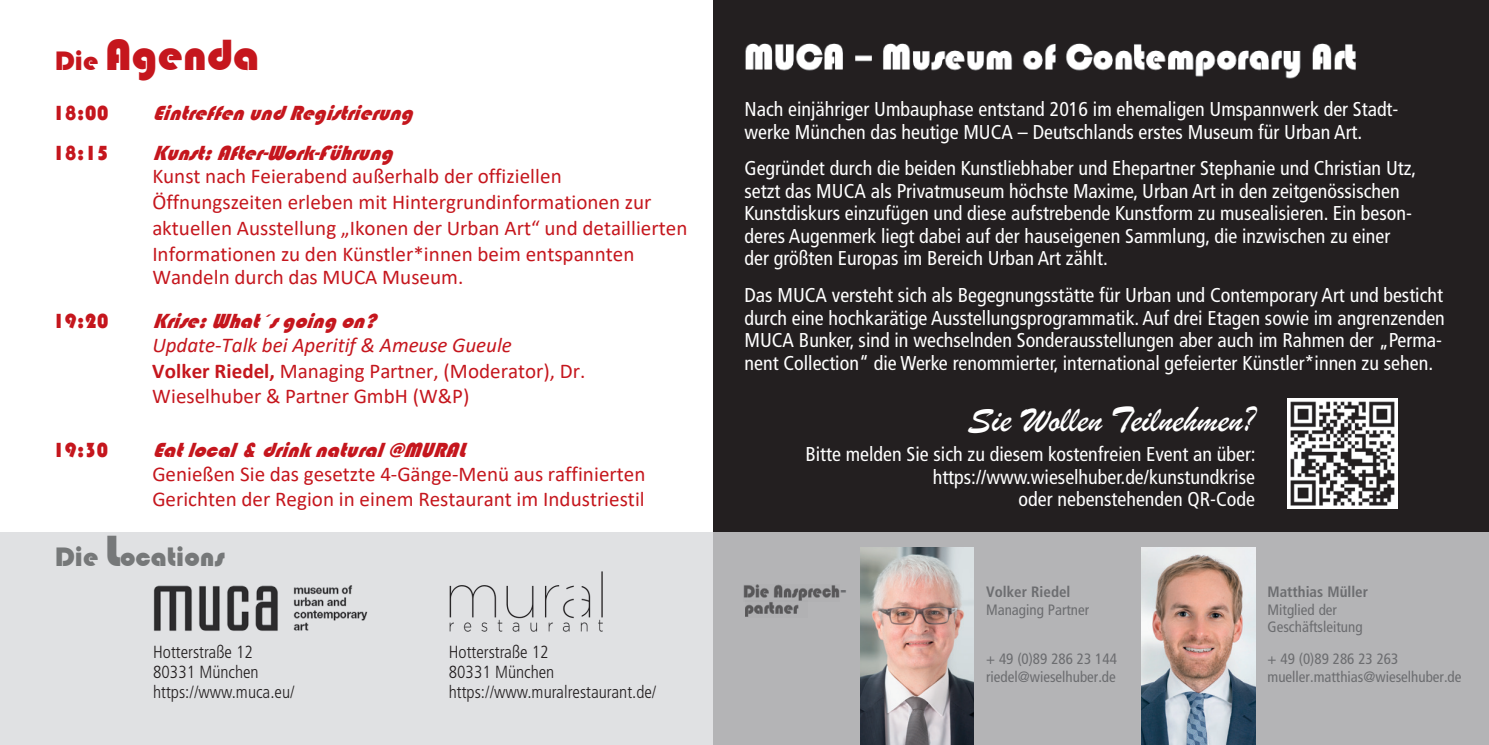
<style>
.page{position:relative;width:1489px;height:745px;background:#fff}
.page>*{position:absolute;margin:0;border:0;box-sizing:border-box;transform-origin:0 0}
.t1{font:45px "Bauhaus 93";color:#c5161d}
.t2{font:37.5px "Brush Script";color:#fff}
.t3{font:27.5px "Bauhaus 93";color:#767879}
.t4{font:21px/25.8px "Calibri";color:#c5161d}
.t5{font:italic 21px "Bauhaus 93";color:#c5161d}
.t6{font:21px "Bauhaus 93";color:#c5161d}
.t7{font:condensed 20px/22.5px "Frutiger";color:#fff}
.t8{font:900 condensed 20px "Frutiger";color:#6c6d70}
.t9{font:300 condensed 17.5px/20px "Frutiger";color:#231f20}
.t10{font:condensed 15px/17.5px "Frutiger";color:#6c6d70}
.t11{font:700 condensed 15px "Frutiger";color:#6c6d70}
.s1{font-size:27.5px}
.s2{font-style:italic}
.s3{font-weight:700}
.s4{font-size:45px}
</style>
<div class="page">
<div style="left:713px;top:0;width:775px;height:744px;background:#231f20"></div>
<svg style="left:0;top:532px;width:1488px;height:212px;fill:#e0e1e3"></svg>
<img style="left:860px;top:547px;width:113px;height:197px">
<img style="left:1141px;top:547px;width:113px;height:197px">
<img style="left:153px;top:578px;width:216px;height:60px">
<img style="left:446px;top:566px;width:161px;height:68px">
<img style="left:745px;top:43px;width:611px;height:36px">
<img style="left:745px;top:600px;width:62px;height:16px">
<img style="left:743px;top:584px;width:96px;height:16px">
<img style="left:1287px;top:398px;width:110px;height:110px">
<h1 class="t1" style="left:55px;top:29px;width:206px"><span class="s1">Die</span> Agenda</h1>
<p class="t6" style="left:53px;top:101px;width:57px">18:00</p>
<p class="t5" style="left:152px;top:101px;width:270px">EintreffenundRegistrierung</p>
<p class="t6" style="left:53px;top:141px;width:57px">18:15</p>
<p class="t5" style="left:152px;top:141px;width:249px">Kunst:After-Work-Führung</p>
<p class="t4" style="left:152px;top:163px;width:536px">Kunst nach Feierabend außerhalb der offiziellen Öffnungszeiten erleben mit Hintergrundinformationen zur aktuellen Ausstellung „Ikonen der Urban Art“ und detaillierten Informationen zu den Künstler*innen beim entspannten</p>
<p class="t4" style="left:152px;top:263px;width:312px">Wandeln durch das MUCA Museum.</p>
<p class="t6" style="left:53px;top:309px;width:57px">19:20</p>
<p class="t5" style="left:152px;top:309px;width:232px">Krise:What´s going on?</p>
<p class="t4" style="left:152px;top:331px;width:434px"><span class="s2">Update-Talk bei Aperitif &amp; Ameuse Gueule<br></span><span class="s3">Volker Riedel,</span> Managing Partner, (Moderator), Dr.<br>Wieselhuber &amp; Partner GmbH (W&amp;P)</p>
<p class="t6" style="left:53px;top:438px;width:57px">19:30</p>
<p class="t5" style="left:152px;top:438px;width:322px">Eatlocal &amp; drink natural @MURAL</p>
<p class="t4" style="left:152px;top:460px;width:494px">Genießen Sie das gesetzte 4-Gänge-Menü aus raffinierten<br>Gerichten der Region in einem Restaurant im Industriestil</p>
<h3 class="t3" style="left:55px;top:540px;width:171px">Die <span class="s4">L</span>ocations</h3>
<p class="t9" style="left:153px;top:642px;width:143px">Hotterstraße 12<br>80331 München https://www.muca.eu/</p>
<p class="t9" style="left:449px;top:642px;width:209px">Hotterstraße 12<br>80331 München https://www.muralrestaurant.de/</p>
<p class="t7" style="left:744px;top:98px;width:655px">Nach einjähriger Umbauphase entstand 2016 im ehemaligen Umspannwerk der Stadt&shy;werke München das heutige MUCA – Deutschlands erstes Museum für Urban Art.</p>
<p class="t7" style="left:744px;top:157px;width:673px">Gegründet durch die beiden Kunstliebhaber und Ehepartner Stephanie und Christian Utz, setzt das MUCA als Privatmuseum höchste Maxime, Urban Art in den zeitgenössischen Kunstdiskurs einzufügen und diese aufstrebende Kunstform zu musealisieren. Ein beson&shy;deres Augenmerk liegt dabei auf der hauseigenen Sammlung, die inzwischen zu einer der größten Europas im Bereich Urban Art zählt.</p>
<p class="t7" style="left:744px;top:284px;width:702px">Das MUCA versteht sich als Begegnungsstätte für Urban und Contemporary Art und besticht durch eine hochkarätige Ausstellungsprogrammatik. Auf drei Etagen sowie im angrenzenden MUCA Bunker, sind in wechselnden Sonderausstellungen aber auch im Rahmen der „Perma&shy;nent Collection“ die Werke renommierter, international gefeierter Künstler*innen zu sehen.</p>
<h2 class="t2" style="left:967px;top:395px;width:289px">Sie Wollen Teilnehmen?</h2>
<p class="t7" style="left:805px;top:442px;width:452px;text-align:right">Bitte melden Sie sich zu diesem kostenfreien Event an über: https://www.wieselhuber.de/kunstundkrise<br>oder nebenstehenden QR-Code</p>
<p class="t8" style="left:840px;top:577px;width:8px">-</p>
<p class="t11" style="left:986px;top:583px;width:86px">Volker Riedel</p>
<p class="t10" style="left:986px;top:600px;width:105px">Managing Partner</p>
<p class="t10" style="left:986px;top:649px;width:132px">+ 49 (0)89 286 23 144 riedel@wieselhuber.de</p>
<p class="t11" style="left:1267px;top:583px;width:102px">Matthias Müller</p>
<p class="t10" style="left:1267px;top:600px;width:96px">Mitglied der<br>Geschäftsleitung</p>
<p class="t10" style="left:1267px;top:649px;width:195px">+ 49 (0)89 286 23 263 mueller.matthias@wieselhuber.de</p>
</div>
